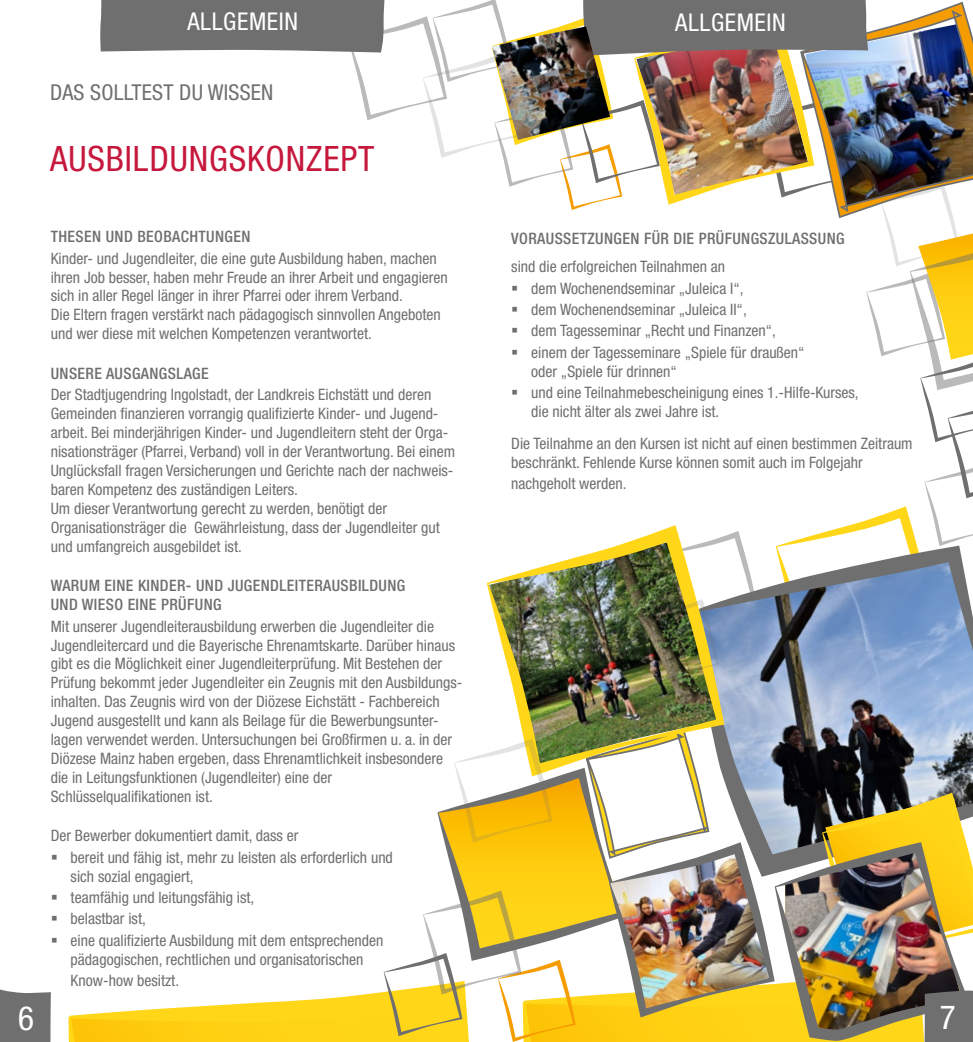
<style>
.page{position:relative;width:973px;height:1042px;background:#fff}
.page>*{position:absolute;margin:0;border:0;box-sizing:border-box;transform-origin:0 0}
.t1{font:condensed 35px "Helvetica Neue LT Std";letter-spacing:.025em;color:#c6183d}
.t2{font:condensed 33.25px "Helvetica Neue LT Std";color:#fff}
.t3{font:condensed 24.5px "Helvetica Neue LT Std";letter-spacing:.025em;color:#fff}
.t4{font:condensed 21.88px "Helvetica Neue LT Std";letter-spacing:.01em;color:#706f6f}
.t5{font:condensed 15.75px/18.9px "Helvetica Neue LT Std";color:#706f6f}
.t6{font:500 condensed 15.75px/18.9px "Helvetica Neue LT Std";letter-spacing:.025em;color:#706f6f}
</style>
<div class="page">
<svg style="left:0;top:989px;width:51px;height:53px;background:#797878"></svg>
<svg style="left:724px;top:682px;width:248px;height:45px;background:#99aac6"></svg>
<img style="left:511px;top:682px;width:213px;height:45px">
<img style="left:68px;top:727px;width:904px;height:315px">
<img style="left:100px;top:0;width:872px;height:682px">
<h3 class="t3" style="left:187px;top:8px;width:112px">ALLGEMEIN</h3>
<h3 class="t3" style="left:675px;top:8px;width:112px">ALLGEMEIN</h3>
<h3 class="t4" style="left:50px;top:80px;width:225px">DAS SOLLTEST DU WISSEN</h3>
<h1 class="t1" style="left:50px;top:139px;width:326px">AUSBILDUNGSKONZEPT</h1>
<h2 class="t2" style="left:18px;top:999px;width:17px">6</h2>
<p class="t6" style="left:51px;top:227px;width:201px">THESEN UND BEOBACHTUNGEN</p>
<p class="t5" style="left:51px;top:248px;width:398px">Kinder- und Jugendleiter, die eine gute Ausbildung haben, machen ihren Job besser, haben mehr Freude an ihrer Arbeit und engagieren sich in aller Regel länger in ihrer Pfarrei oder ihrem Verband.<br>Die Eltern fragen verstärkt nach pädagogisch sinnvollen Angeboten und wer diese mit welchen Kompetenzen verantwortet.</p>
<p class="t6" style="left:51px;top:364px;width:159px">UNSERE AUSGANGSLAGE</p>
<p class="t5" style="left:51px;top:385px;width:405px">Der Stadtjugendring Ingolstadt, der Landkreis Eichstätt und deren Gemeinden finanzieren vorrangig qualifizierte Kinder- und Jugend&shy;arbeit. Bei minderjährigen Kinder- und Jugendleitern steht der Orga&shy;nisationsträger (Pfarrei, Verband) voll in der Verantwortung. Bei einem Unglücksfall fragen Versicherungen und Gerichte nach der nachweis&shy;baren Kompetenz des zuständigen Leiters.<br>Um dieser Verantwortung gerecht zu werden, benötigt der Organisationsträger die Gewährleistung, dass der Jugendleiter gut und umfangreich ausgebildet ist.</p>
<p class="t6" style="left:51px;top:576px;width:356px">WARUM EINE KINDER- UND JUGENDLEITERAUSBILDUNG<br>UND WIESO EINE PRÜFUNG</p>
<p class="t5" style="left:51px;top:616px;width:413px">Mit unserer Jugendleiterausbildung erwerben die Jugendleiter die Jugendleitercard und die Bayerische Ehrenamtskarte. Darüber hinaus gibt es die Möglichkeit einer Jugendleiterprüfung. Mit Bestehen der Prüfung bekommt jeder Jugendleiter ein Zeugnis mit den Ausbildungs&shy;inhalten. Das Zeugnis wird von der Diözese Eichstätt - Fachbereich Jugend ausgestellt und kann als Beilage für die Bewerbungsunter&shy;lagen verwendet werden. Untersuchungen bei Großfirmen u. a. in der Diözese Mainz haben ergeben, dass Ehrenamtlichkeit insbesondere die in Leitungsfunktionen (Jugendleiter) eine der Schlüsselqualifikationen ist.</p>
<p class="t5" style="left:71px;top:825px;width:324px;line-height:21.3px;text-indent:-20px">Der Bewerber dokumentiert damit, dass er<br>bereit und fähig ist, mehr zu leisten als erforderlich und</p>
<p class="t5" style="left:71px;top:865px;width:314px;line-height:21.3px">sich sozial engagiert,<br>teamfähig und leitungsfähig ist,<br>belastbar ist,<br>eine qualifizierte Ausbildung mit dem entsprechenden</p>
<p class="t5" style="left:71px;top:948px;width:294px;line-height:21px">pädagogischen, rechtlichen und organisatorischen<br>Know-how besitzt.</p>
<p class="t6" style="left:511px;top:228px;width:335px">VORAUSSETZUNGEN FÜR DIE PRÜFUNGSZULASSUNG</p>
<p class="t5" style="left:531px;top:256px;width:275px;line-height:21.3px;text-indent:-20px">sind die erfolgreichen Teilnahmen an<br>dem Wochenendseminar „Juleica I“,<br>dem Wochenendseminar „Juleica II“,<br>dem Tagesseminar „Recht und Finanzen“, einem der Tagesseminare „Spiele für draußen“</p>
<p class="t5" style="left:531px;top:360px;width:329px;line-height:21.3px">oder „Spiele für drinnen“<br>und eine Teilnahmebescheinigung eines 1.-Hilfe-Kurses,</p>
<p class="t5" style="left:511px;top:395px;width:403px;line-height:32.2px;text-indent:20px">die nicht älter als zwei Jahre ist.<br>Die Teilnahme an den Kursen ist nicht auf einen bestimmen Zeitraum</p>
<p class="t5" style="left:511px;top:452px;width:353px;line-height:21px">beschränkt. Fehlende Kurse können somit auch im Folgejahr nachgeholt werden.</p>
<h2 class="t2" style="left:939px;top:998px;width:17px">7</h2>
</div>
